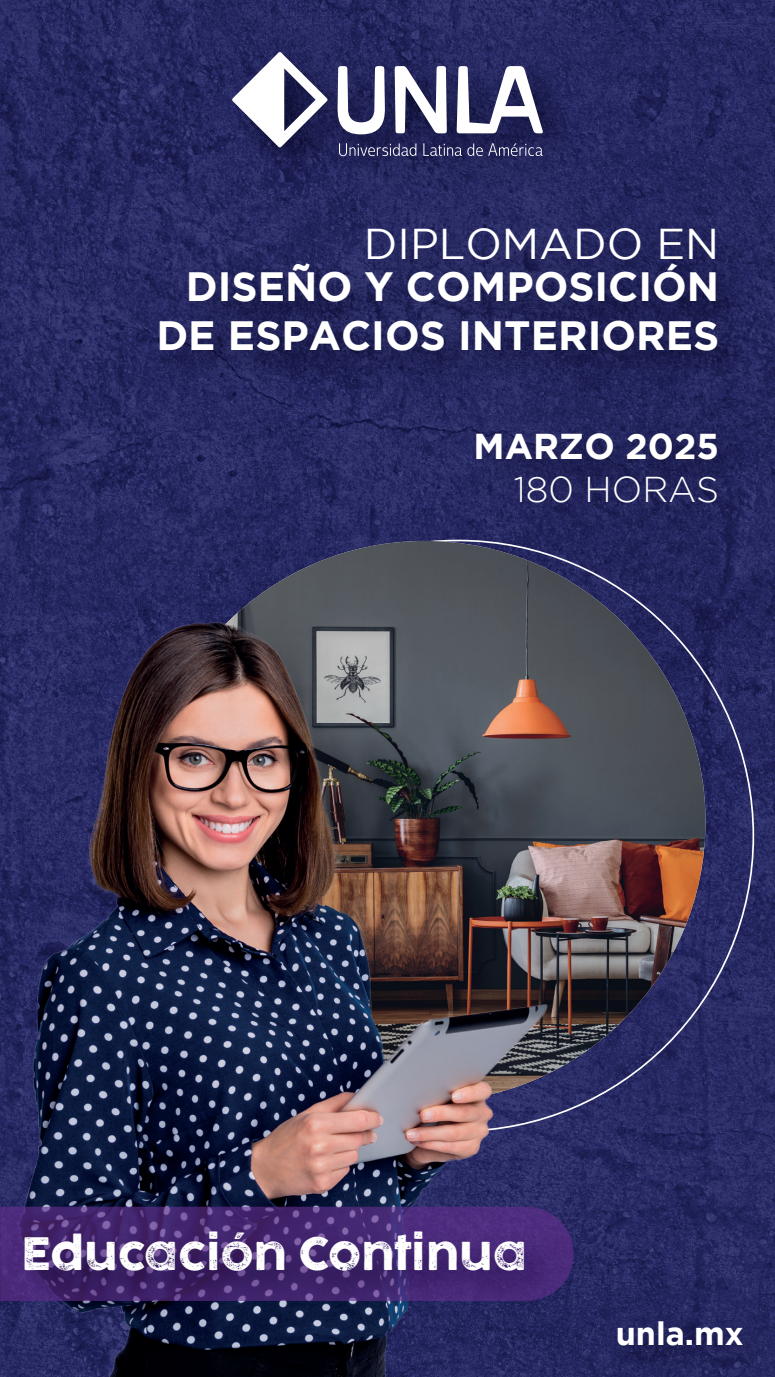
<style>
.page{position:relative;width:775px;height:1377px;background:#fff}
.page>*{position:absolute;margin:0;border:0;box-sizing:border-box;transform-origin:0 0}
.t1{font:43.43px "Cocogoose Pro Letterpress Trial";color:#fff}
.t2{font:42.98px "Gotham";color:#fff}
.t3{font:700 40.95px/49.1px "Gotham";color:#fff;text-align:right}
.t4{font:700 35.77px "Gotham";color:#fff}
.t5{font:300 35.77px "Gotham";color:#fff}
.t6{font:700 32.18px "Gotham";color:#fff}
</style>
<div class="page">
<img style="left:0;top:0;width:775px;height:1377px">
<img style="left:144px;top:541px;width:562px;height:561px;border-radius:281px">
<img style="left:214px;top:34px;width:379px;height:172px">
<svg style="left:232px;top:52px;width:96px;height:96px"></svg>
<svg style="left:338px;top:66px;width:47px;height:68px"></svg>
<svg style="left:395px;top:66px;width:52px;height:67px"></svg>
<svg style="left:457px;top:66px;width:86px;height:67px"></svg>
<svg style="left:339px;top:143px;width:77px;height:13px"></svg>
<svg style="left:423px;top:143px;width:120px;height:13px;background:#4a4b75"></svg>
<img style="left:455px;top:410px;width:314px;height:148px">
<img style="left:598px;top:1299px;width:177px;height:78px">
<img style="left:138px;top:245px;width:631px;height:162px">
<img style="left:345px;top:204px;width:424px;height:112px">
<img style="left:17px;top:605px;width:545px;height:772px">
<svg style="left:0;top:1207px;width:574px;height:94px;background:#492c77"></svg>
<img style="left:3px;top:1213px;width:574px;height:136px">
<p class="t2" style="left:364px;top:220px;width:357px">DIPLOMADO EN</p>
<p class="t3" style="left:156px;top:261px;width:564px">DISEÑO Y COMPOSICIÓN<br>DE ESPACIOS INTERIORES</p>
<p class="t4" style="left:474px;top:425px;width:247px">MARZO 2025</p>
<p class="t5" style="left:514px;top:470px;width:207px">180 HORAS</p>
<p class="t1" style="left:22px;top:1229px;width:507px">Educación Continua</p>
<p class="t6" style="left:616px;top:1315px;width:129px">unla.mx</p>
</div>
